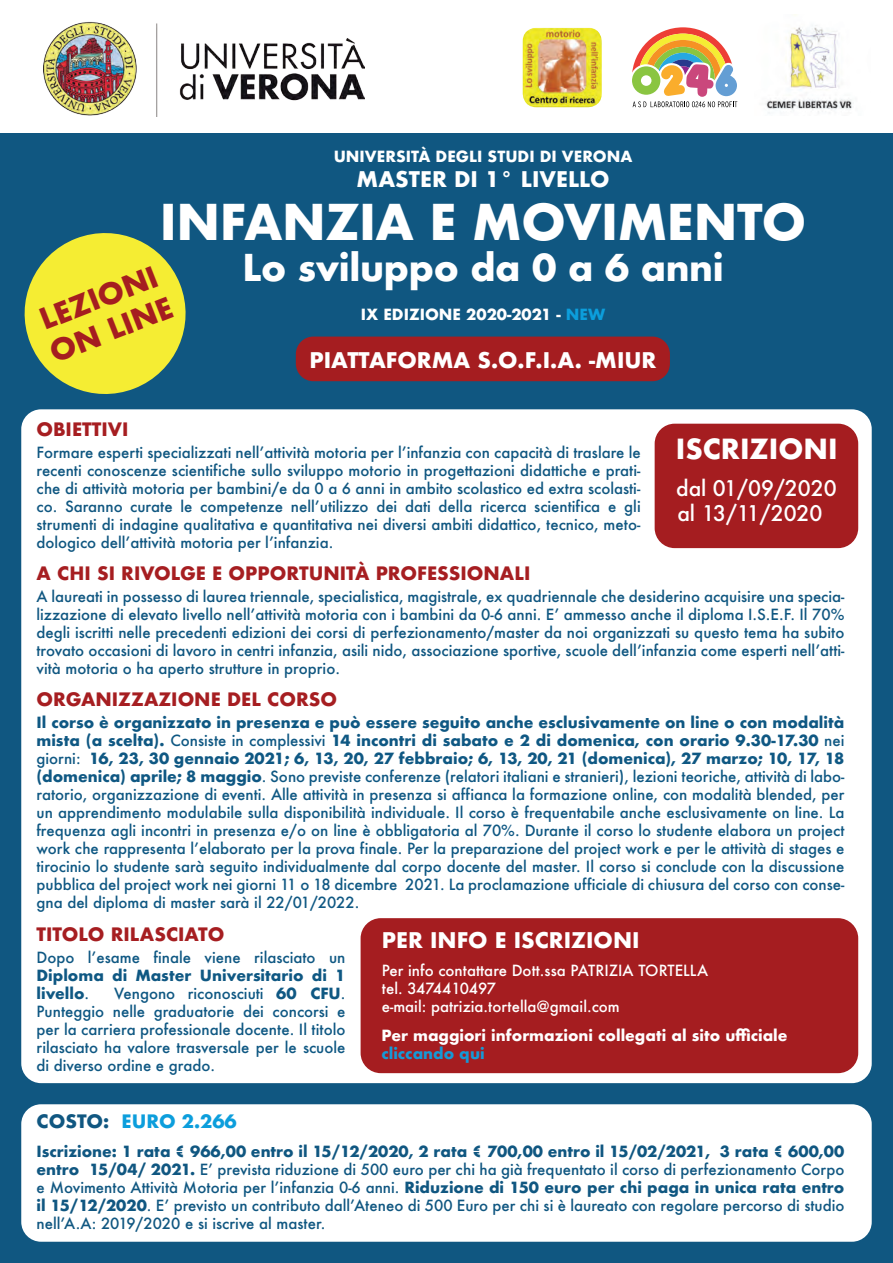
<style>
.page{position:relative;width:893px;height:1263px;background:#105781}
.page>*{position:absolute;margin:0;border:0;box-sizing:border-box;transform-origin:0 0}
.t1{font:700 48px "Futura";letter-spacing:-.01em;color:#fff}
.t2{font:700 36px "Futura";letter-spacing:-.01em;color:#fff}
.t3{font:700 28.5px/34px "Futura";color:#a51d20}
.t4{font:700 27px "Futura";color:#fff}
.t5{font:700 21px "Futura";color:#fff}
.t6{font:500 21px/25.2px "Futura";color:#fff}
.t7{font:700 18px "Futura";color:#a61e21}
.t8{font:700 18px "Futura";color:#0c9edc}
.t9{font:500 15px/18px "Futura";color:#105781;text-align:justify}
.t10{font:500 15px/18px "Futura";color:#0f5883;text-align:justify}
.t11{font:700 15px "Futura";color:#fff}
.t12{font:500 15px/18px "Futura";color:#fff}
.t13{font:700 15px/18px "Futura";color:#0f5883}
.t14{font:700 15px "Futura";color:#159ad7}
.s1{color:#0c9edc}
.s2{font-weight:700}
.s3{font-weight:500}
.s4{color:#105781}
</style>
<div class="page">
<div style="left:21px;top:409px;width:851px;height:674px;background:#fff;border-radius:20px"></div>
<div style="left:361px;top:918px;width:497px;height:155px;background:#a51d20;border-radius:20px"></div>
<div style="left:0;top:0;width:893px;height:132px;background:#fff"></div>
<img style="left:765px;top:14px;width:87px;height:100px">
<img style="left:44px;top:22px;width:321px;height:94px">
<img style="left:523px;top:28px;width:79px;height:79px">
<svg style="left:632px;top:27px;width:106px;height:80px"></svg>
<div style="left:21px;top:1104px;width:851px;height:138px;background:#fff;border-radius:20px"></div>
<div style="left:655px;top:424px;width:203px;height:124px;background:#a51d20;border-radius:20px"></div>
<div style="left:296px;top:337px;width:374px;height:44px;background:#a51d20;border-radius:18px"></div>
<svg style="left:24px;top:233px;width:162px;height:161px"></svg>
<p class="t11" style="left:334px;top:145px;width:300px">UNIVERSITÀ DEGLI STUDI DI VERONA</p>
<h3 class="t5" style="left:357px;top:164px;width:254px">MASTER DI 1° LIVELLO</h3>
<h1 class="t1" style="left:160px;top:187px;width:648px">INFANZIA E MOVIMENTO</h1>
<h2 class="t2" style="left:242px;top:241px;width:483px">Lo sviluppo da 0 a 6 anni</h2>
<h3 class="t3" style="left:33px;top:305px;width:131px;rotate:-21deg">LEZIONI<br>ON LINE</h3>
<p class="t11" style="left:361px;top:303px;width:246px">IX EDIZIONE 2020-2021 - <span class="s1">NEW</span></p>
<h3 class="t5" style="left:310px;top:345px;width:348px">PIATTAFORMA S.O.F.I.A. -MIUR</h3>
<p class="t7" style="left:37px;top:416px;width:93px">OBIETTIVI</p>
<p class="t9" style="left:37px;top:443px;width:606px">Formare esperti specializzati nellʼattività motoria per lʼinfanzia con capacità di traslare le recenti conoscenze scientifiche sullo sviluppo motorio in progettazioni didattiche e prati&shy;che di attività motoria per bambini/e da 0 a 6 anni in ambito scolastico ed extra scolasti&shy;co. Saranno curate le competenze nellʼutilizzo dei dati della ricerca scientifica e gli strumenti di indagine qualitativa e quantitativa nei diversi ambiti didattico, tecnico, meto&shy;dologico dellʼattività motoria per lʼinfanzia.</p>
<p class="t7" style="left:37px;top:561px;width:495px">A CHI SI RIVOLGE E OPPORTUNITÀ PROFESSIONALI</p>
<p class="t9" style="left:37px;top:587px;width:809px">A laureati in possesso di laurea triennale, specialistica, magistrale, ex quadriennale che desiderino acquisire una specia&shy;lizzazione di elevato livello nellʼattività motoria con i bambini da 0-6 anni. Eʼ ammesso anche il diploma I.S.E.F. Il 70% degli iscritti nelle precedenti edizioni dei corsi di perfezionamento/master da noi organizzati su questo tema ha subito trovato occasioni di lavoro in centri infanzia, asili nido, associazione sportive, scuole dellʼinfanzia come esperti nellʼatti&shy;vità motoria o ha aperto strutture in proprio.</p>
<p class="t7" style="left:37px;top:686px;width:302px">ORGANIZZAZIONE DEL CORSO</p>
<p class="t10" style="left:37px;top:713px;width:809px"><span class="s2">Il corso è organizzato in presenza e può essere seguito anche esclusivamente on line o con modalità mista (a scelta).</span> Consiste in complessivi <span class="s2">14 incontri di sabato e 2 di domenica, con orario 9.30-17.30</span> nei giorni: <span class="s2">16, 23, 30 gennaio 2021; 6, 13, 20, 27 febbraio; 6, 13, 20, 21 (domenica), 27 marzo; 10, 17, 18 (domenica) aprile; 8 maggio</span>. Sono previste conferenze (relatori italiani e stranieri), lezioni teoriche, attività di labo&shy;ratorio, organizzazione di eventi. Alle attività in presenza si affianca la formazione online, con modalità blended, per un apprendimento modulabile sulla disponibilità individuale. Il corso è frequentabile anche esclusivamente on line. La frequenza agli incontri in presenza e/o on line è obbligatoria al 70%. Durante il corso lo studente elabora un project work che rappresenta lʼelaborato per la prova finale. Per la preparazione del project work e per le attività di stages e tirocinio lo studente sarà seguito individualmente dal corpo docente del master. Il corso si conclude con la discussione pubblica del project work nei giorni 11 o 18 dicembre 2021. La proclamazione ufficiale di chiusura del corso con conse&shy;gna del diploma di master sarà il 22/01/2022.</p>
<p class="t7" style="left:37px;top:921px;width:189px">TITOLO RILASCIATO</p>
<p class="t10" style="left:37px;top:948px;width:310px">Dopo lʼesame finale viene rilasciato un</p>
<p class="t13" style="left:37px;top:966px;width:310px">Diploma di Master Universitario di 1 livello<span class="s3">.</span></p>
<h3 class="t4" style="left:676px;top:430px;width:163px">ISCRIZIONI</h3>
<h3 class="t6" style="left:676px;top:475px;width:162px">dal 01/09/2020 al 13/11/2020</h3>
<h3 class="t5" style="left:382px;top:925px;width:259px">PER INFO E ISCRIZIONI</h3>
<p class="t12" style="left:382px;top:961px;width:328px">Per info contattare Dott.ssa PATRIZIA TORTELLA tel. 3474410497<br>e-mail: patrizia.tortella@gmail.com</p>
<p class="t11" style="left:381px;top:1025px;width:407px">Per maggiori informazioni collegati al sito ufficiale</p>
<p class="t14" style="left:381px;top:1043px;width:105px">cliccando qui</p>
<p class="t10" style="left:37px;top:984px;width:310px;text-indent:78px">Vengono riconosciuti <span class="s2">60 CFU</span>.<br>Punteggio nelle graduatorie dei concorsi e per la carriera professionale docente. Il titolo rilasciato ha valore trasversale per le scuole di diverso ordine e grado.</p>
<p class="t8" style="left:37px;top:1108px;width:202px"><span class="s4">COSTO:</span> EURO 2.266</p>
<p class="t9" style="left:37px;top:1142px;width:809px"><span class="s2">Iscrizione: 1 rata € 966,00 entro il 15/12/2020, 2 rata € 700,00 entro il 15/02/2021, 3 rata € 600,00 entro 15/04/ 2021.</span> Eʼ prevista riduzione di 500 euro per chi ha già frequentato il corso di perfezionamento Corpo e Movimento Attività Motoria per lʼinfanzia 0-6 anni. <span class="s2">Riduzione di 150 euro per chi paga in unica rata entro il 15/12/2020</span>. Eʼ previsto un contributo dallʼAteneo di 500 Euro per chi si è laureato con regolare percorso di studio nellʼA.A: 2019/2020 e si iscrive al master.</p>
</div>
